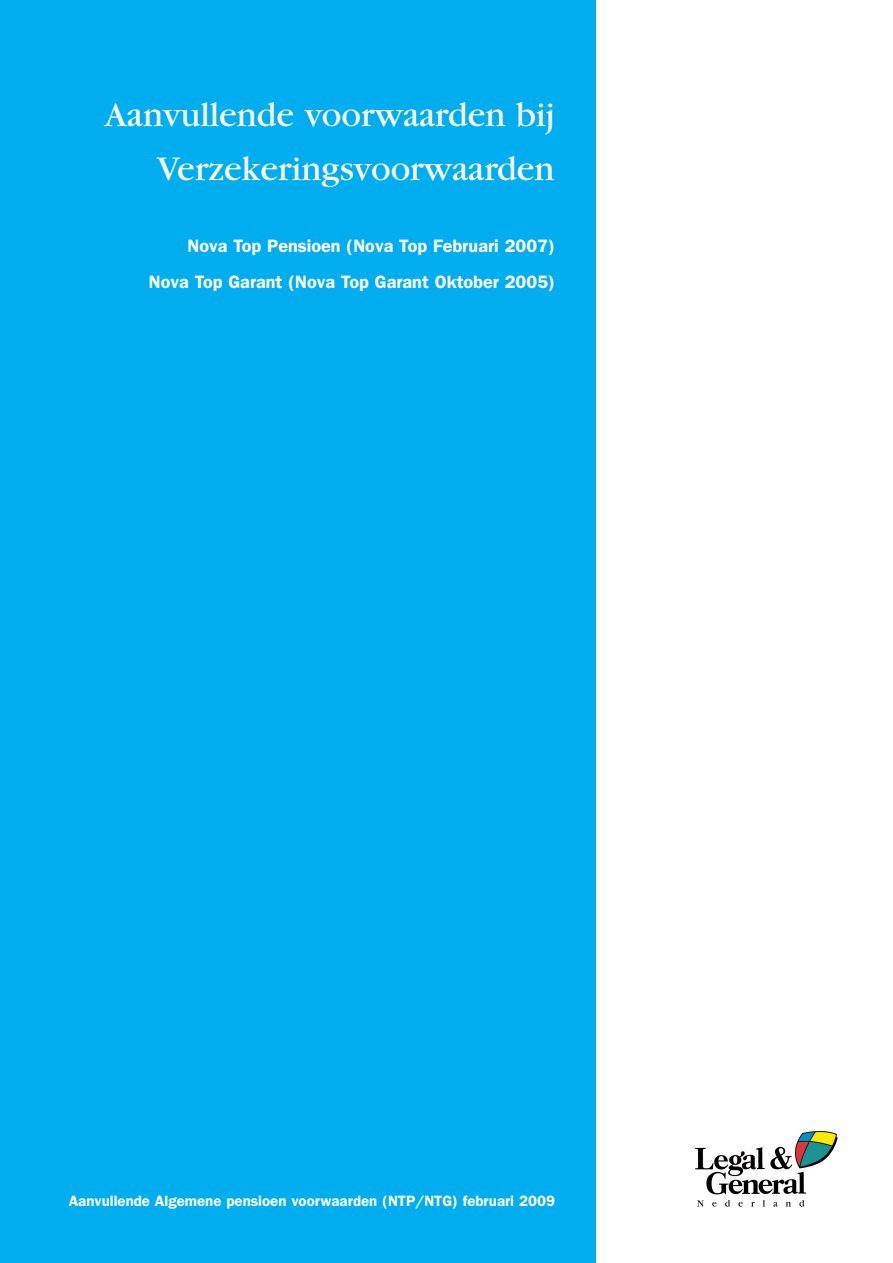
<style>
.page{position:relative;width:893px;height:1263px;background:#fff}
.page>*{position:absolute;margin:0;border:0;box-sizing:border-box;transform-origin:0 0}
.t1{font:36px/54px "Garamond LT";color:#fff;text-align:right}
.t2{font:600 18px/36px "Franklin Gothic";color:#fff;text-align:right}
.t3{font:600 15px "Franklin Gothic";color:#fff}
</style>
<div class="page">
<div style="left:0;top:0;width:595px;height:1263px;background:#00aeef"></div>
<img style="left:695px;top:1131px;width:143px;height:76px">
<h1 class="t1" style="left:105px;top:91px;width:451px">Aanvullende voorwaarden bij<br>Verzekeringsvoorwaarden</h1>
<p class="t2" style="left:149px;top:228px;width:408px">Nova Top Pensioen (Nova Top Februari 2007)<br>Nova Top Garant (Nova Top Garant Oktober 2005)</p>
<p class="t3" style="left:69px;top:1192px;width:488px">Aanvullende Algemene pensioen voorwaarden (NTP/NTG) februari 2009</p>
</div>
